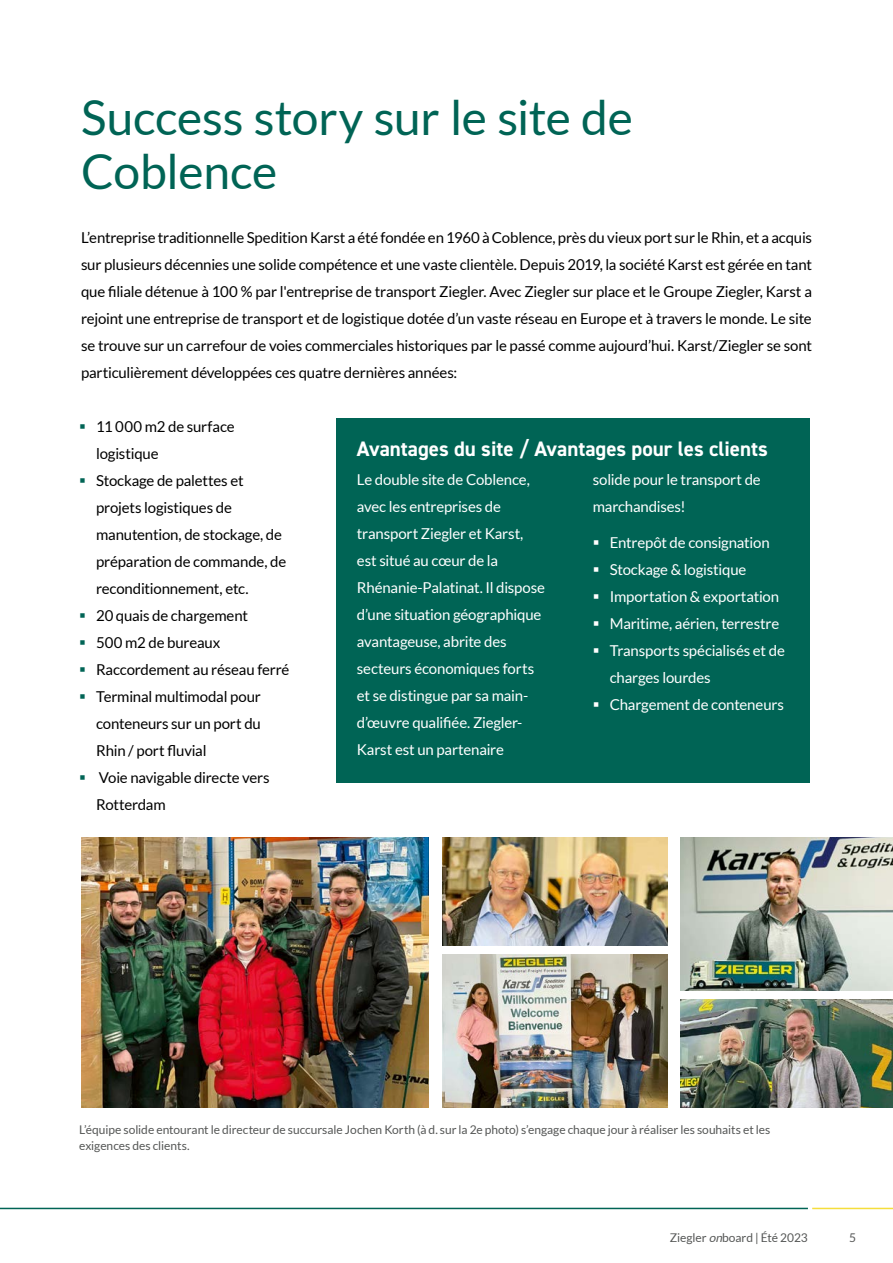
<style>
.page{position:relative;width:893px;height:1263px;background:#fff}
.page>*{position:absolute;margin:0;border:0;box-sizing:border-box;transform-origin:0 0}
.Superhead_32_pt{font:48px/54px "Lato";letter-spacing:-.005em;color:#006455}
.Kasten_Head{font:700 21px "DIN2014";color:#fff}
.Lauf{font:15px/27px "Lato";letter-spacing:-.01em;color:#000}
.Kasten_Aufzählung_kl{font:15px/27px "Lato";letter-spacing:-.01em;color:#fff}
.BU{font:12px/16.5px "Lato";letter-spacing:-.005em;color:#555756}
.s1{color:#006455}
.s2{font-style:italic}
</style>
<div class="page">
<div style="left:336px;top:418px;width:473px;height:365px;background:#006455"></div>
<img style="left:81px;top:837px;width:347px;height:270px">
<img style="left:442px;top:837px;width:225px;height:108px">
<img style="left:442px;top:954px;width:225px;height:153px">
<img style="left:680px;top:837px;width:213px;height:153px">
<img style="left:680px;top:999px;width:213px;height:108px">
<hr style="left:0;top:1208px;width:808px;height:1px;background:#006455">
<hr style="left:812px;top:1208px;width:81px;height:1px;background:#f5de3c">
<p class="Superhead_32_pt" style="left:81px;top:90px;width:554px">Success story sur le site de<br>Coblence</p>
<p class="Lauf" style="left:81px;top:224px;width:733px;text-align:justify">L’entreprise traditionnelle Spedition Karst a été fondée en 1960 à Coblence, près du vieux port sur le Rhin, et a acquis sur plusieurs décennies une solide compétence et une vaste clientèle. Depuis 2019, la société Karst est gérée en tant que filiale détenue à 100 % par l'entreprise de transport Ziegler. Avec Ziegler sur place et le Groupe Ziegler, Karst a rejoint une entreprise de transport et de logistique dotée d’un vaste réseau en Europe et à travers le monde. Le site se trouve sur un carrefour de voies commerciales historiques par le passé comme aujourd’hui. Karst/Ziegler se sont particulièrement développées ces quatre dernières années:</p>
<p class="Lauf" style="left:96px;top:413px;width:140px;text-indent:-17px"><span class="s1">▪</span> 11 000 m2 de surface logistique</p>
<p class="Lauf" style="left:96px;top:467px;width:192px;text-indent:-17px"><span class="s1">▪</span> Stockage de palettes et projets logistiques de manutention, de stockage, de préparation de commande, de reconditionnement, etc.</p>
<p class="Lauf" style="left:79px;top:602px;width:170px"><span class="s1">▪</span> 20 quais de chargement</p>
<p class="Lauf" style="left:79px;top:629px;width:143px"><span class="s1">▪</span> 500 m2 de bureaux</p>
<p class="Lauf" style="left:79px;top:656px;width:212px"><span class="s1">▪</span> Raccordement au réseau ferré</p>
<p class="Lauf" style="left:96px;top:683px;width:166px;text-align:justify;text-indent:-17px"><span class="s1">▪</span> Terminal multimodal pour conteneurs sur un port du Rhin / port fluvial</p>
<p class="Lauf" style="left:96px;top:764px;width:175px;text-indent:-17px"><span class="s1">▪</span> Voie navigable directe vers<br>Rotterdam</p>
<p class="Kasten_Head" style="left:357px;top:435px;width:412px">Avantages du site / Avantages pour les clients</p>
<p class="Kasten_Aufzählung_kl" style="left:357px;top:466px;width:190px">Le double site de Coblence, avec les entreprises de transport Ziegler et Karst, est situé au cœur de la<br>Rhénanie-Palatinat. Il dispose d’une situation géographique avantageuse, abrite des secteurs économiques forts et se distingue par sa main&shy;d’œuvre qualifiée. Ziegler-<br>Karst est un partenaire</p>
<p class="Kasten_Aufzählung_kl" style="left:593px;top:466px;width:170px">solide pour le transport de marchandises!</p>
<p class="Kasten_Aufzählung_kl" style="left:593px;top:529px;width:178px">▪ Entrepôt de consignation</p>
<p class="Kasten_Aufzählung_kl" style="left:593px;top:556px;width:155px">▪ Stockage &amp; logistique</p>
<p class="Kasten_Aufzählung_kl" style="left:593px;top:583px;width:188px">▪ Importation &amp; exportation</p>
<p class="Kasten_Aufzählung_kl" style="left:593px;top:610px;width:188px">▪ Maritime, aérien, terrestre</p>
<p class="Kasten_Aufzählung_kl" style="left:610px;top:637px;width:177px;text-indent:-17px">▪ Transports spécialisés et de charges lourdes</p>
<p class="Kasten_Aufzählung_kl" style="left:593px;top:691px;width:193px">▪ Chargement de conteneurs</p>
<p class="BU" style="left:79px;top:1121px;width:693px">L’équipe solide entourant le directeur de succursale Jochen Korth (à d. sur la 2e photo) s’engage chaque jour à réaliser les souhaits et les exigences des clients.</p>
<p class="BU" style="left:670px;top:1229px;width:139px">Ziegler <span class="s2">on</span>board | Été 2023</p>
<p class="BU" style="left:849px;top:1229px;width:8px">5</p>
</div>
